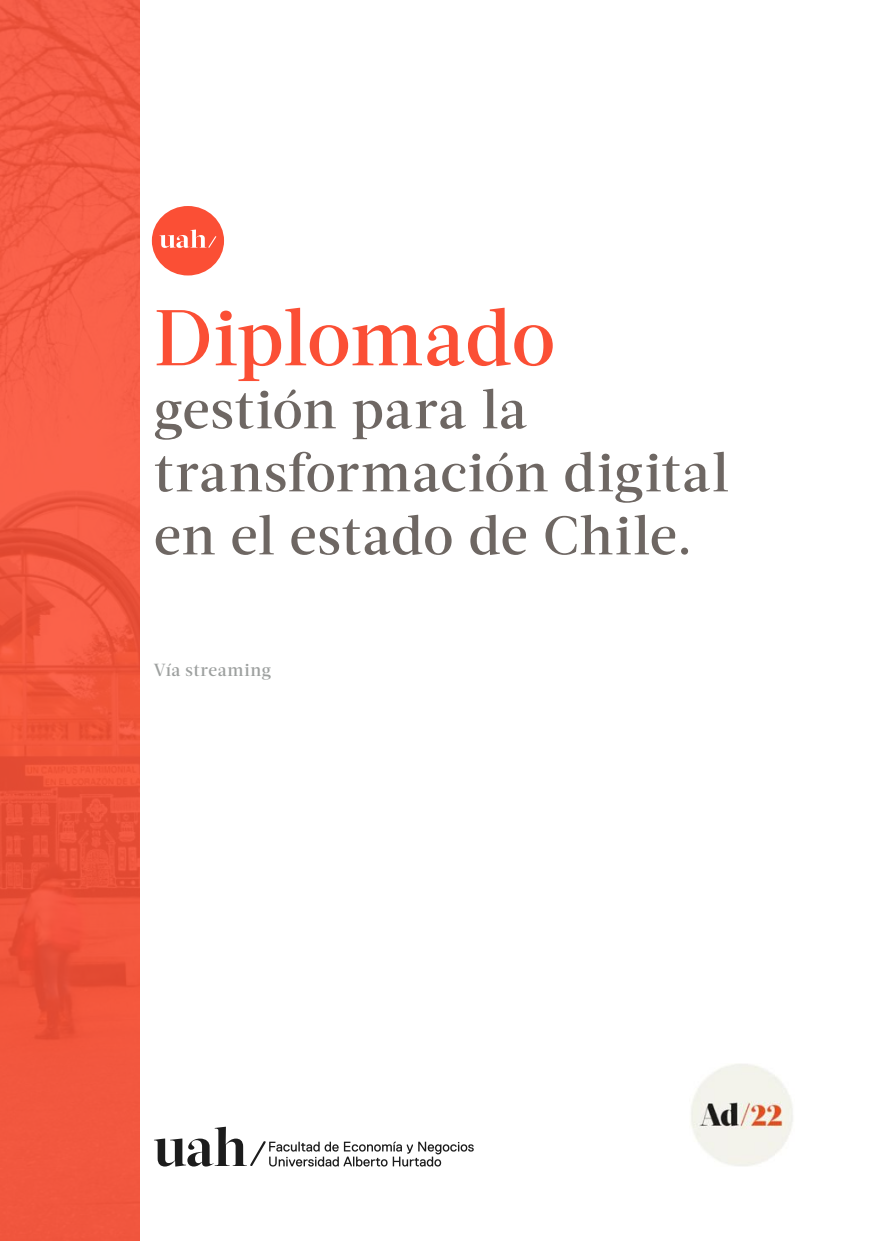
<style>
.page{position:relative;width:869px;height:1241px;background:#fff}
.page>*{position:absolute;margin:0;border:0;box-sizing:border-box;transform-origin:0 0}
.t1{font:500 78.75px "Acta Deck";color:#fb4f35}
.t2{font:500 54.25px/63px "Acta Deck";letter-spacing:.01em;color:#6e6763}
.t3{font:500 17.5px "Acta Deck";letter-spacing:.03em;color:#9da09f}
</style>
<div class="page">
<svg style="left:0;top:0;width:139px;height:1240px;background:#f25840"></svg>
<div style="left:152px;top:206px;width:72px;height:69px;background:#fb4f35;border-radius:50%"></div>
<svg style="left:159px;top:229px;width:57px;height:19px"></svg>
<svg style="left:154px;top:1126px;width:319px;height:40px"></svg>
<img style="left:691px;top:1064px;width:102px;height:102px">
<h1 class="t1" style="left:154px;top:291px;width:402px">Diplomado</h1>
<p class="t2" style="left:154px;top:378px;width:576px">gestión para la transformación digital en el estado de Chile.</p>
<p class="t3" style="left:154px;top:659px;width:119px">Vía streaming</p>
</div>
